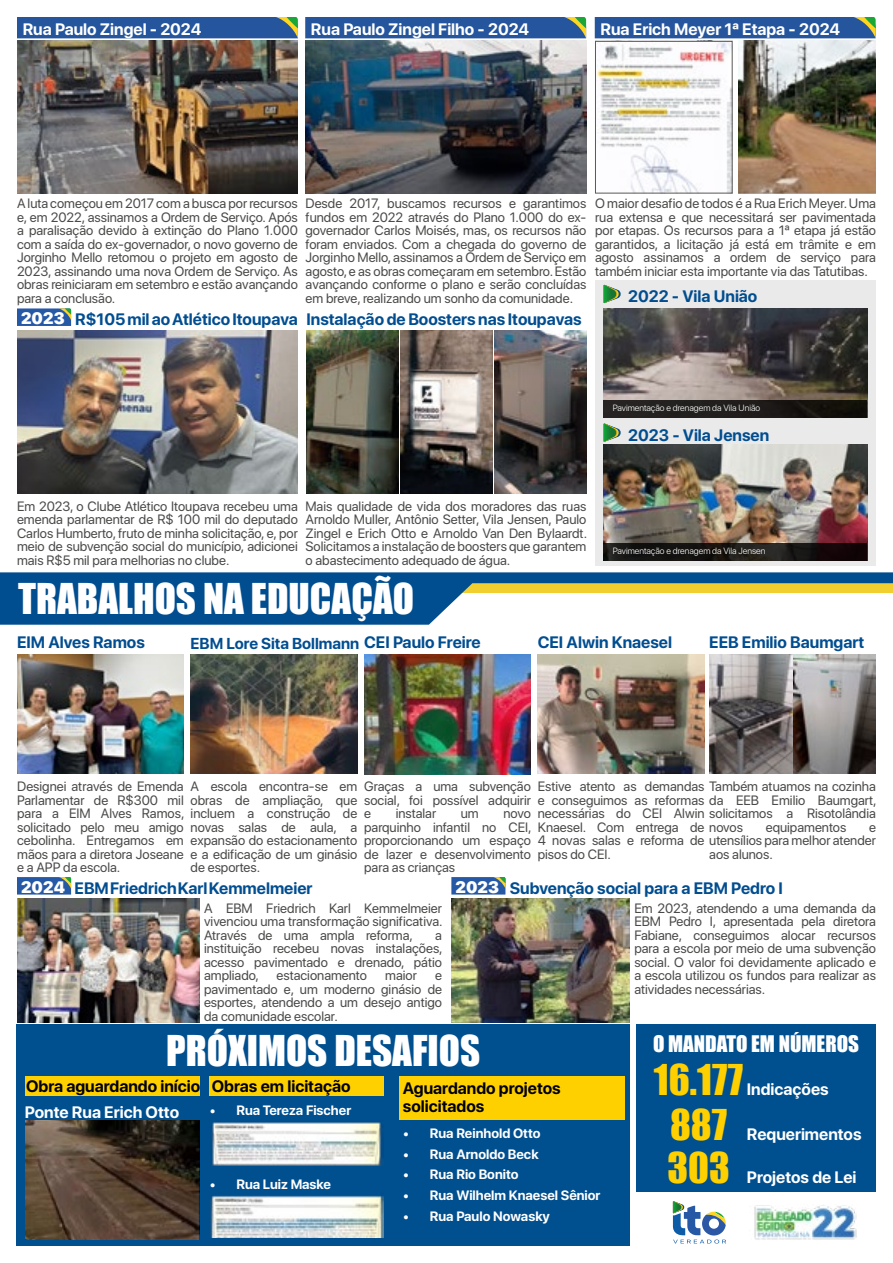
<style>
.page{position:relative;width:893px;height:1263px;background:#fff}
.page>*{position:absolute;margin:0;border:0;box-sizing:border-box;transform-origin:0 0}
.t1{font:39px "Impact";color:#fff}
.t2{font:39px/43.7px "Impact";color:#ffd000;text-align:center}
.t3{font:21px "Impact";color:#fff}
.t4{font:700 16.5px "SF Pro Display";color:#004d90}
.t5{font:700 16.5px "SF Pro Display";color:#fff}
.t6{font:700 16.5px/18px "SF Pro Display";color:#020203}
.t7{font:900 16.5px "SF Pro Display";color:#fff}
.t8{font:700 15.75px "SF Pro Display";color:#004d90}
.t9{font:13.5px/13.5px "SF Pro Display";color:#4a4a49;text-align:justify}
.t10{font:700 13.5px "SF Pro Display";color:#fff}
.t11{font:300 9px "SF Pro Display";color:#fff}
.s1{font-size:16.5px}
.s2{font-weight:400}
</style>
<div class="page">
<div style="left:595px;top:281px;width:281px;height:285px;background:#eaeaea"></div>
<div style="left:17px;top:1025px;width:613px;height:221px;background:#004f8f"></div>
<div style="left:636px;top:1025px;width:240px;height:167px;background:#004f8f"></div>
<div style="left:26px;top:1076px;width:174px;height:20px;background:#ffd000"></div>
<div style="left:400px;top:1076px;width:225px;height:44px;background:#ffd000"></div>
<div style="left:209px;top:1076px;width:175px;height:20px;background:#ffd000"></div>
<img style="left:26px;top:1120px;width:174px;height:119px">
<img style="left:17px;top:41px;width:281px;height:152px">
<img style="left:17px;top:654px;width:167px;height:119px">
<img style="left:191px;top:654px;width:166px;height:119px">
<img style="left:538px;top:654px;width:166px;height:119px">
<img style="left:709px;top:654px;width:167px;height:119px">
<img style="left:305px;top:41px;width:281px;height:152px">
<img style="left:738px;top:41px;width:138px;height:152px">
<img style="left:597px;top:43px;width:133px;height:148px">
<svg style="left:0;top:572px;width:893px;height:53px;fill:#004e90"></svg>
<img style="left:17px;top:898px;width:183px;height:124px">
<img style="left:451px;top:898px;width:179px;height:124px">
<img style="left:364px;top:654px;width:167px;height:120px">
<img style="left:306px;top:331px;width:280px;height:162px">
<div style="left:17px;top:17px;width:281px;height:21px;background:#25559d"></div>
<div style="left:305px;top:17px;width:281px;height:21px;background:#25559d"></div>
<div style="left:595px;top:17px;width:281px;height:21px;background:#25559d"></div>
<div style="left:595px;top:41px;width:137px;height:152px;border:1px solid #595958"></div>
<img style="left:211px;top:1122px;width:171px;height:43px">
<img style="left:210px;top:1195px;width:174px;height:43px">
<img style="left:754px;top:1205px;width:103px;height:35px">
<svg style="left:17px;top:877px;width:54px;height:17px"></svg>
<svg style="left:451px;top:877px;width:54px;height:17px"></svg>
<svg style="left:673px;top:1201px;width:53px;height:42px"></svg>
<svg style="left:604px;top:285px;width:17px;height:18px"></svg>
<svg style="left:604px;top:424px;width:17px;height:18px"></svg>
<img style="left:604px;top:445px;width:263px;height:98px">
<img style="left:604px;top:308px;width:263px;height:92px">
<div style="left:604px;top:400px;width:263px;height:18px;background:linear-gradient(to right,#2a2727,#110f09)"></div>
<svg style="left:604px;top:543px;width:263px;height:18px;background:#181412"></svg>
<img style="left:17px;top:331px;width:281px;height:162px">
<svg style="left:17px;top:308px;width:54px;height:18px"></svg>
<p class="t5" style="left:23px;top:19px;width:180px">Rua Paulo Zingel - 2024</p>
<p class="t5" style="left:311px;top:19px;width:220px">Rua Paulo Zingel Filho - 2024</p>
<p class="t5" style="left:600px;top:19px;width:241px">Rua Erich Meyer 1ª Etapa - 2024</p>
<p class="t9" style="left:17px;top:197px;width:282px">A luta começou em 2017 com a busca por recursos e, em 2022, assinamos a Ordem de Serviço. Após a paralisação devido à extinção do Plano 1.000 com a saída do ex-governador, o novo governo de Jorginho Mello retomou o projeto em agosto de 2023, assinando uma nova Ordem de Serviço. As obras reiniciaram em setembro e estão avançando para a conclusão.</p>
<p class="t9" style="left:306px;top:197px;width:282px">Desde 2017, buscamos recursos e garantimos fundos em 2022 através do Plano 1.000 do ex&shy;governador Carlos Moisés, mas, os recursos não foram enviados. Com a chegada do governo de Jorginho Mello, assinamos a Ordem de Serviço em agosto, e as obras começaram em setembro. Estão avançando conforme o plano e serão concluídas em breve, realizando um sonho da comunidade.</p>
<p class="t9" style="left:595px;top:197px;width:282px">O maior desafio de todos é a Rua Erich Meyer. Uma rua extensa e que necessitará ser pavimentada por etapas. Os recursos para a 1ª etapa já estão garantidos, a licitação já está em trâmite e em agosto assinamos a ordem de serviço para também iniciar esta importante via das Tatutibas.</p>
<p class="t4" style="left:628px;top:286px;width:131px">2022 - Vila União</p>
<p class="t7" style="left:21px;top:309px;width:45px">2023</p>
<p class="t4" style="left:75px;top:310px;width:224px">R$105 mil ao Atlético Itoupava</p>
<p class="t4" style="left:306px;top:310px;width:277px">Instalação de Boosters nas Itoupavas</p>
<p class="t9" style="left:17px;top:499px;width:282px">Em 2023, o Clube Atlético Itoupava recebeu uma emenda parlamentar de R$ 100 mil do deputado Carlos Humberto, fruto de minha solicitação, e, por meio de subvenção social do município, adicionei mais R$5 mil para melhorias no clube.</p>
<p class="t9" style="left:306px;top:499px;width:283px">Mais qualidade de vida dos moradores das ruas Arnoldo Muller, Antônio Setter, Vila Jensen, Paulo Zingel e Erich Otto e Arnoldo Van Den Bylaardt.<br>Solicitamos a instalação de boosters que garantem o abastecimento adequado de água.</p>
<p class="t11" style="left:613px;top:402px;width:149px">Pavimentação e drenagem da Vila União</p>
<p class="t4" style="left:628px;top:425px;width:143px">2023 - Vila Jensen</p>
<p class="t11" style="left:613px;top:544px;width:154px">Pavimentação e drenagem da Vila Jensen</p>
<h1 class="t1" style="left:18px;top:568px;width:398px">TRABALHOS NA EDUCAÇÃO</h1>
<p class="t4" style="left:17px;top:633px;width:129px">EIM Alves Ramos</p>
<p class="t8" style="left:191px;top:634px;width:292px">EBM Lore Sita Bollmann <span class="s1">CEI Paulo Freire</span></p>
<p class="t4" style="left:538px;top:633px;width:136px">CEI Alwin Knaesel</p>
<p class="t4" style="left:709px;top:633px;width:157px">EEB Emilio Baumgart</p>
<p class="t9" style="left:17px;top:780px;width:169px">Designei através de Emenda Parlamentar de R$300 mil para a EIM Alves Ramos, solicitado pelo meu amigo cebolinha. Entregamos em mãos para a diretora Joseane e a APP da escola.</p>
<p class="t9" style="left:538px;top:780px;width:340px;text-align:left">Estive atento as demandas Também atuamos na cozinha e conseguimos as reformas da EEB Emilio Baumgart, necessárias do CEI Alwin solicitamos a Risotolândia Knaesel. Com entrega de novos<br>4 novas salas e reforma de utensílios para melhor atender pisos do CEI.</p>
<p class="t9" style="left:191px;top:780px;width:168px">A escola encontra-se em obras de ampliação, que incluem a construção de novas salas de aula, a expansão do estacionamento e a edificação de um ginásio de esportes.</p>
<p class="t9" style="left:364px;top:780px;width:168px">Graças a uma subvenção social, foi possível adquirir e</p>
<p class="t9" style="left:396px;top:807px;width:42px">instalar</p>
<p class="t9" style="left:461px;top:807px;width:19px">um</p>
<p class="t9" style="left:364px;top:807px;width:169px;text-indent:139px">novo parquinho infantil no CEI, proporcionando um espaço de lazer e desenvolvimento para as crianças</p>
<p class="t9" style="left:766px;top:820px;width:82px">equipamentos</p>
<p class="t9" style="left:869px;top:820px;width:8px">e</p>
<p class="t9" style="left:709px;top:847px;width:65px">aos alunos.</p>
<p class="t7" style="left:21px;top:877px;width:45px">2024</p>
<p class="t7" style="left:455px;top:877px;width:45px">2023</p>
<p class="t4" style="left:75px;top:878px;width:239px">EBM Friedrich Karl Kemmelmeier</p>
<p class="t4" style="left:510px;top:878px;width:275px">Subvenção social para a EBM Pedro I</p>
<p class="t9" style="left:204px;top:901px;width:240px">A EBM Friedrich Karl Kemmelmeier vivenciou uma transformação significativa.<br>Através de uma ampla reforma,</p>
<p class="t9" style="left:204px;top:928px;width:240px;text-indent:231px">a instituição recebeu novas instalações, acesso pavimentado e drenado, pátio ampliado,</p>
<p class="t9" style="left:277px;top:969px;width:92px">estacionamento</p>
<p class="t9" style="left:385px;top:969px;width:33px">maior</p>
<p class="t9" style="left:204px;top:969px;width:239px;text-indent:231px">e pavimentado e, um moderno ginásio de esportes, atendendo a um desejo antigo da comunidade escolar.</p>
<p class="t9" style="left:634px;top:901px;width:243px">Em 2023, atendendo a uma demanda da EBM Pedro I, apresentada pela diretora Fabiane, conseguimos alocar recursos para a escola por meio de uma subvenção social. O valor foi devidamente aplicado e a escola utilizou os fundos para realizar as atividades necessárias.</p>
<h1 class="t1" style="left:166px;top:1020px;width:316px">PRÓXIMOS DESAFIOS</h1>
<h2 class="t3" style="left:653px;top:1027px;width:208px">O MANDATO EM NÚMEROS</h2>
<p class="t5" style="left:25px;top:1102px;width:156px">Ponte Rua Erich Otto</p>
<h1 class="t2" style="left:654px;top:1057px;width:91px">16.177<br>887<br>303</h1>
<p class="t6" style="left:26px;top:1078px;width:176px">Obra aguardando início</p>
<p class="t6" style="left:403px;top:1079px;width:159px">Aguardando projetos solicitados</p>
<p class="t6" style="left:212px;top:1078px;width:140px">Obras em licitação</p>
<p class="t5" style="left:747px;top:1080px;width:83px">Indicações</p>
<p class="t5" style="left:747px;top:1124px;width:116px">Requerimentos</p>
<p class="t5" style="left:747px;top:1167px;width:111px">Projetos de Lei</p>
<p class="t10" style="left:209px;top:1102px;width:143px"><span class="s2">•</span> Rua Tereza Fischer</p>
<p class="t10" style="left:403px;top:1125px;width:139px"><span class="s2">•</span> Rua Reinhold Otto</p>
<p class="t10" style="left:403px;top:1146px;width:137px"><span class="s2">•</span> Rua Arnoldo Beck</p>
<p class="t10" style="left:403px;top:1167px;width:117px"><span class="s2">•</span> Rua Rio Bonito</p>
<p class="t10" style="left:403px;top:1187px;width:199px"><span class="s2">•</span> Rua Wilhelm Knaesel Sênior</p>
<p class="t10" style="left:403px;top:1208px;width:149px"><span class="s2">•</span> Rua Paulo Nowasky</p>
<p class="t10" style="left:209px;top:1176px;width:123px"><span class="s2">•</span> Rua Luiz Maske</p>
</div>
